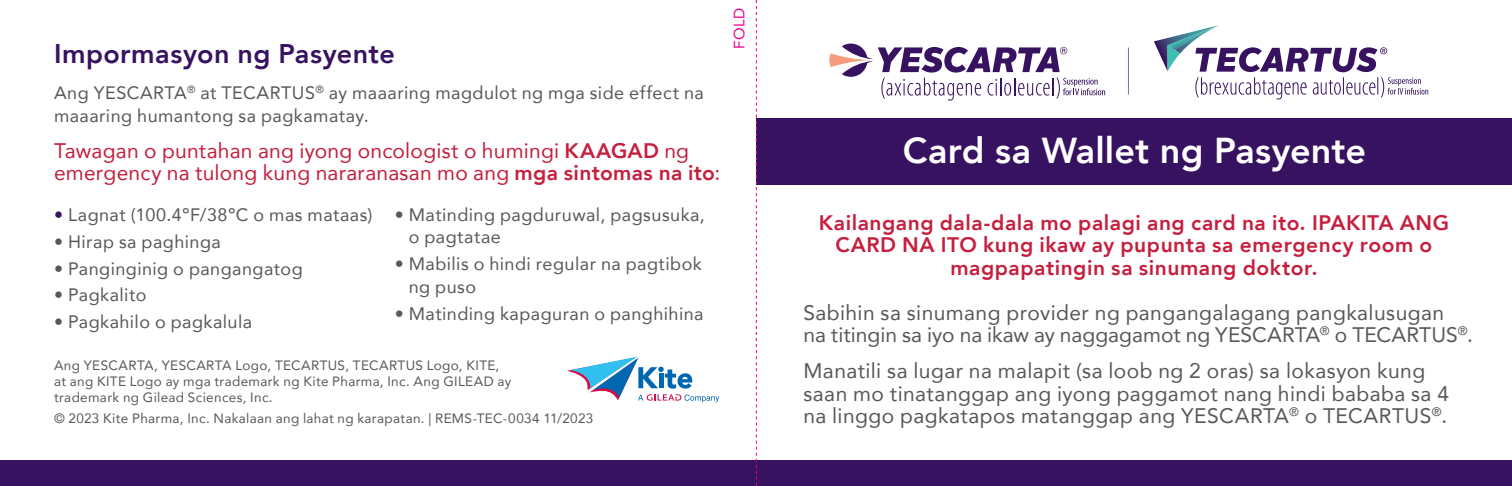
<style>
.page{position:relative;width:1512px;height:486px;background:#fff}
.page>*{position:absolute;margin:0;border:0;box-sizing:border-box;transform-origin:0 0}
.t1{font:800 36px "Avenir";letter-spacing:.005em;color:#fff}
.t2{font:800 27px "Avenir";letter-spacing:.015em;color:#371260}
.t3{font:21px/22.5px "Avenir";letter-spacing:.02em;color:#57585a}
.t4{font:800 21px/22.5px "Avenir";letter-spacing:.025em;color:#c51f3e;text-align:center}
.t5{font:21px/22.5px "Avenir";letter-spacing:.01em;color:#c51f3e}
.t6{font:18px/22.5px "Avenir";letter-spacing:.025em;color:#57585a}
.t7{font:15px "Avenir";color:#ed028c}
.t8{font:13.5px/16.2px "Avenir";letter-spacing:.025em;color:#57585a}
.s1{font-weight:800}
.s2{color:#371260}
</style>
<div class="page">
<svg style="left:1195px;top:47px;width:233px;height:53px"></svg>
<img style="left:1154px;top:38px;width:65px;height:33px">
<svg style="left:1168px;top:50px;width:12px;height:21px"></svg>
<img style="left:1168px;top:25px;width:51px;height:25px">
<hr style="left:1128px;top:48px;width:1px;height:47px;background:#816f9d">
<div style="left:0;top:460px;width:1512px;height:26px;background:#371260"></div>
<div style="left:756px;top:118px;width:756px;height:66px;background:#371260"></div>
<svg style="left:567px;top:357px;width:152px;height:45px"></svg>
<svg style="left:829px;top:44px;width:276px;height:57px"></svg>
<svg style="left:756px;top:0;width:1px;height:486px"></svg>
<p class="t2" style="left:54px;top:33px;width:342px">Impormasyon ng Pasyente</p>
<p class="t6" style="left:54px;top:81px;width:651px">Ang YESCARTA<sup>®</sup> at TECARTUS<sup>®</sup> ay maaaring magdulot ng mga side effect na maaaring humantong sa pagkamatay.</p>
<p class="t5" style="left:54px;top:138px;width:668px">Tawagan o puntahan ang iyong oncologist o humingi <span class="s1">KAAGAD</span> ng emergency na tulong kung nararanasan mo ang <span class="s1">mga sintomas na ito</span>:</p>
<p class="t6" style="left:54px;top:203px;width:320px"><span class="s2">•</span> Lagnat (100.4ºF/38ºC o mas mataas)</p>
<p class="t6" style="left:54px;top:230px;width:168px">• Hirap sa paghinga</p>
<p class="t6" style="left:54px;top:257px;width:250px">• Panginginig o pangangatog</p>
<p class="t6" style="left:54px;top:283px;width:94px">• Pagkalito</p>
<p class="t6" style="left:54px;top:310px;width:200px">• Pagkahilo o pagkalula</p>
<p class="t6" style="left:409px;top:203px;width:297px;text-indent:-14px">• Matinding pagduruwal, pagsusuka, o pagtatae</p>
<p class="t6" style="left:409px;top:252px;width:295px;text-indent:-14px">• Mabilis o hindi regular na pagtibok ng puso</p>
<p class="t6" style="left:395px;top:302px;width:310px">• Matinding kapaguran o panghihina</p>
<p class="t8" style="left:54px;top:356px;width:459px">Ang YESCARTA, YESCARTA Logo, TECARTUS, TECARTUS Logo, KITE, at ang KITE Logo ay mga trademark ng Kite Pharma, Inc. Ang GILEAD ay trademark ng Gilead Sciences, Inc.</p>
<p class="t8" style="left:54px;top:410px;width:541px">© 2023 Kite Pharma, Inc. Nakalaan ang lahat ng karapatan. | REMS-TEC-0034 11/2023</p>
<p class="t7" style="left:727px;top:49px;width:42px;rotate:-90deg">FOLD</p>
<p class="t1" style="left:903px;top:123px;width:465px">Card sa Wallet ng Pasyente</p>
<p class="t4" style="left:819px;top:211px;width:632px">Kailangang dala-dala mo palagi ang card na ito. IPAKITA ANG<br>CARD NA ITO kung ikaw ay pupunta sa emergency room o magpapatingin sa sinumang doktor.</p>
<p class="t3" style="left:803px;top:301px;width:671px">Sabihin sa sinumang provider ng pangangalagang pangkalusugan<br>na titingin sa iyo na ikaw ay naggagamot ng YESCARTA<sup>®</sup> o TECARTUS<sup>®</sup>.</p>
<p class="t3" style="left:803px;top:359px;width:647px">Manatili sa lugar na malapit (sa loob ng 2 oras) sa lokasyon kung saan mo tinatanggap ang iyong paggamot nang hindi bababa sa 4 na linggo pagkatapos matanggap ang YESCARTA<sup>®</sup> o TECARTUS<sup>®</sup>.</p>
</div>
